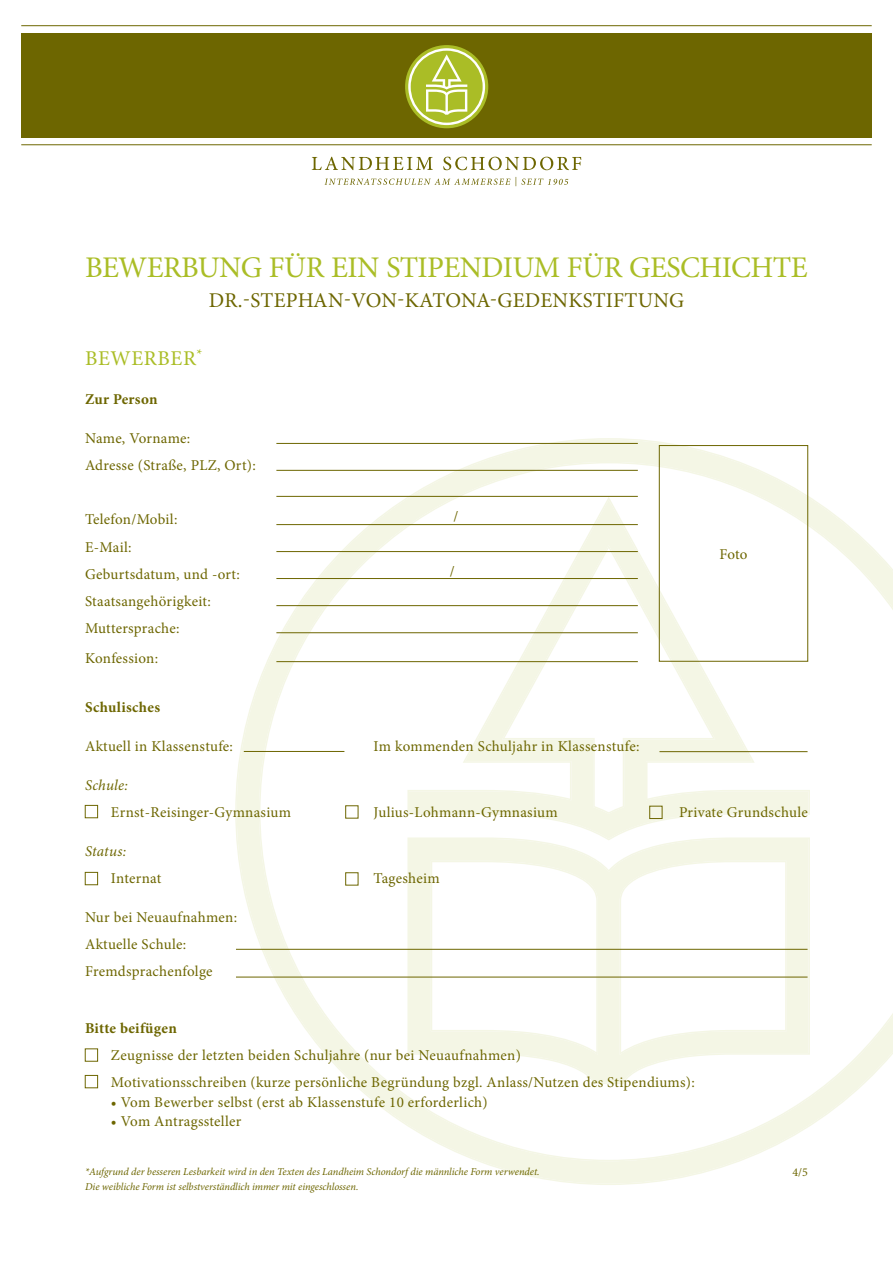
<style>
.page{position:relative;width:893px;height:1263px;background:#fff}
.page>*{position:absolute;margin:0;border:0;box-sizing:border-box;transform-origin:0 0}
.t1{font:30px "Minion Pro";letter-spacing:-.02em;color:#aabd26}
.t2{font:21px "Minion Pro";letter-spacing:.005em;color:#6d6600}
.t3{font:21px "Minion Pro";letter-spacing:.03em;color:#aabd26}
.t4{font:15px/27px "Minion Pro";letter-spacing:.02em;color:#6d6600}
.t5{font:700 15px "Minion Pro";letter-spacing:.02em;color:#6d6600}
.t6{font:italic 15px "Minion Pro";letter-spacing:.01em;color:#6d6600}
.t7{font:12px "Minion Pro";color:#6d6600}
.t8{font:italic 10.5px/15px "Minion Pro";letter-spacing:-.005em;color:#6d6600}
</style>
<div class="page">
<svg style="left:235px;top:438px;width:658px;height:747px"></svg>
<hr style="left:276px;top:443px;width:362px;height:1px;background:#6d6600">
<hr style="left:276px;top:470px;width:362px;height:1px;background:#6d6600">
<hr style="left:276px;top:496px;width:362px;height:1px;background:#6d6600">
<div style="left:659px;top:445px;width:149px;height:216px;border:1px solid #6d6600"></div>
<hr style="left:276px;top:524px;width:362px;height:1px;background:#6d6600">
<hr style="left:276px;top:551px;width:362px;height:1px;background:#6d6600">
<hr style="left:276px;top:578px;width:362px;height:1px;background:#6d6600">
<hr style="left:276px;top:605px;width:362px;height:1px;background:#6d6600">
<hr style="left:276px;top:632px;width:362px;height:1px;background:#6d6600">
<hr style="left:659px;top:751px;width:148px;height:1px;background:#6d6600">
<hr style="left:244px;top:751px;width:100px;height:1px;background:#6d6600">
<div style="left:85px;top:805px;width:13px;height:13px;border:1px solid #6d6600"></div>
<div style="left:649px;top:806px;width:13px;height:13px;border:1px solid #6d6600"></div>
<div style="left:85px;top:872px;width:13px;height:13px;border:1px solid #6d6600"></div>
<div style="left:345px;top:872px;width:13px;height:13px;border:1px solid #6d6600"></div>
<hr style="left:236px;top:949px;width:571px;height:1px;background:#6d6600">
<hr style="left:236px;top:977px;width:571px;height:1px;background:#6d6600">
<div style="left:85px;top:1049px;width:13px;height:12px;border:1px solid #6d6600"></div>
<div style="left:85px;top:1075px;width:13px;height:13px;border:1px solid #6d6600"></div>
<hr style="left:276px;top:661px;width:362px;height:1px;background:#6d6600">
<div style="left:21px;top:33px;width:851px;height:104px;background:#6d6600"></div>
<hr style="left:21px;top:25px;width:851px;height:1px;background:#6d6600">
<hr style="left:21px;top:144px;width:851px;height:1px;background:#6d6600">
<div style="left:405px;top:45px;width:83px;height:83px;background:#aabd26;border-radius:50%"></div>
<svg style="left:408px;top:48px;width:77px;height:77px"></svg>
<svg style="left:325px;top:177px;width:243px;height:9px"></svg>
<svg style="left:312px;top:157px;width:269px;height:13px"></svg>
<h1 class="t1" style="left:85px;top:247px;width:724px">BEWERBUNG FÜR EIN STIPENDIUM FÜR GESCHICHTE</h1>
<h2 class="t2" style="left:209px;top:286px;width:477px">DR.-STEPHAN-VON-KATONA-GEDENKSTIFTUNG</h2>
<h2 class="t3" style="left:85px;top:345px;width:119px">BEWERBER<sup>*</sup></h2>
<p class="t5" style="left:85px;top:389px;width:74px">Zur Person</p>
<p class="t4" style="left:85px;top:425px;width:172px">Name, Vorname:<br>Adresse (Straße, PLZ, Ort):</p>
<p class="t4" style="left:85px;top:506px;width:94px">Telefon/Mobil:</p>
<p class="t4" style="left:454px;top:503px;width:6px">/</p>
<p class="t4" style="left:85px;top:533px;width:156px">E-Mail:<br>Geburtsdatum, und -ort:</p>
<p class="t4" style="left:450px;top:557px;width:6px">/</p>
<p class="t4" style="left:719px;top:541px;width:30px">Foto</p>
<p class="t4" style="left:85px;top:587px;width:127px">Staatsangehörigkeit:<br>Muttersprache:</p>
<p class="t4" style="left:85px;top:644px;width:75px">Konfession:</p>
<p class="t5" style="left:85px;top:697px;width:77px">Schulisches</p>
<p class="t4" style="left:85px;top:733px;width:149px">Aktuell in Klassenstufe:</p>
<p class="t4" style="left:374px;top:733px;width:267px">Im kommenden Schuljahr in Klassenstufe:</p>
<p class="t6" style="left:85px;top:775px;width:44px">Schule:</p>
<p class="t4" style="left:111px;top:799px;width:182px">Ernst-Reisinger-Gymnasium</p>
<p class="t4" style="left:374px;top:799px;width:186px">Julius-Lohmann-Gymnasium</p>
<p class="t4" style="left:679px;top:799px;width:130px">Private Grundschule</p>
<p class="t6" style="left:85px;top:841px;width:43px">Status:</p>
<p class="t4" style="left:111px;top:865px;width:52px">Internat</p>
<p class="t4" style="left:374px;top:865px;width:68px">Tagesheim</p>
<p class="t4" style="left:85px;top:904px;width:154px">Nur bei Neuaufnahmen:<br>Aktuelle Schule:<br>Fremdsprachenfolge</p>
<p class="t5" style="left:85px;top:1018px;width:93px">Bitte beifügen</p>
<p class="t4" style="left:111px;top:1042px;width:585px">Zeugnisse der letzten beiden Schuljahre (nur bei Neuaufnahmen)<br>Motivationsschreiben (kurze persönliche Begründung bzgl. Anlass/Nutzen des Stipendiums):</p>
<p class="t4" style="left:111px;top:1088px;width:378px">• Vom Bewerber selbst (erst ab Klassenstufe 10 erforderlich)</p>
<p class="t4" style="left:111px;top:1108px;width:132px">• Vom Antragssteller</p>
<p class="t8" style="left:85px;top:1164px;width:456px">*Aufgrund der besseren Lesbarkeit wird in den Texten des Landheim Schondorf die männliche Form verwendet.<br>Die weibliche Form ist selbstverständlich immer mit eingeschlossen.</p>
<p class="t7" style="left:792px;top:1164px;width:17px">4/5</p>
</div>
